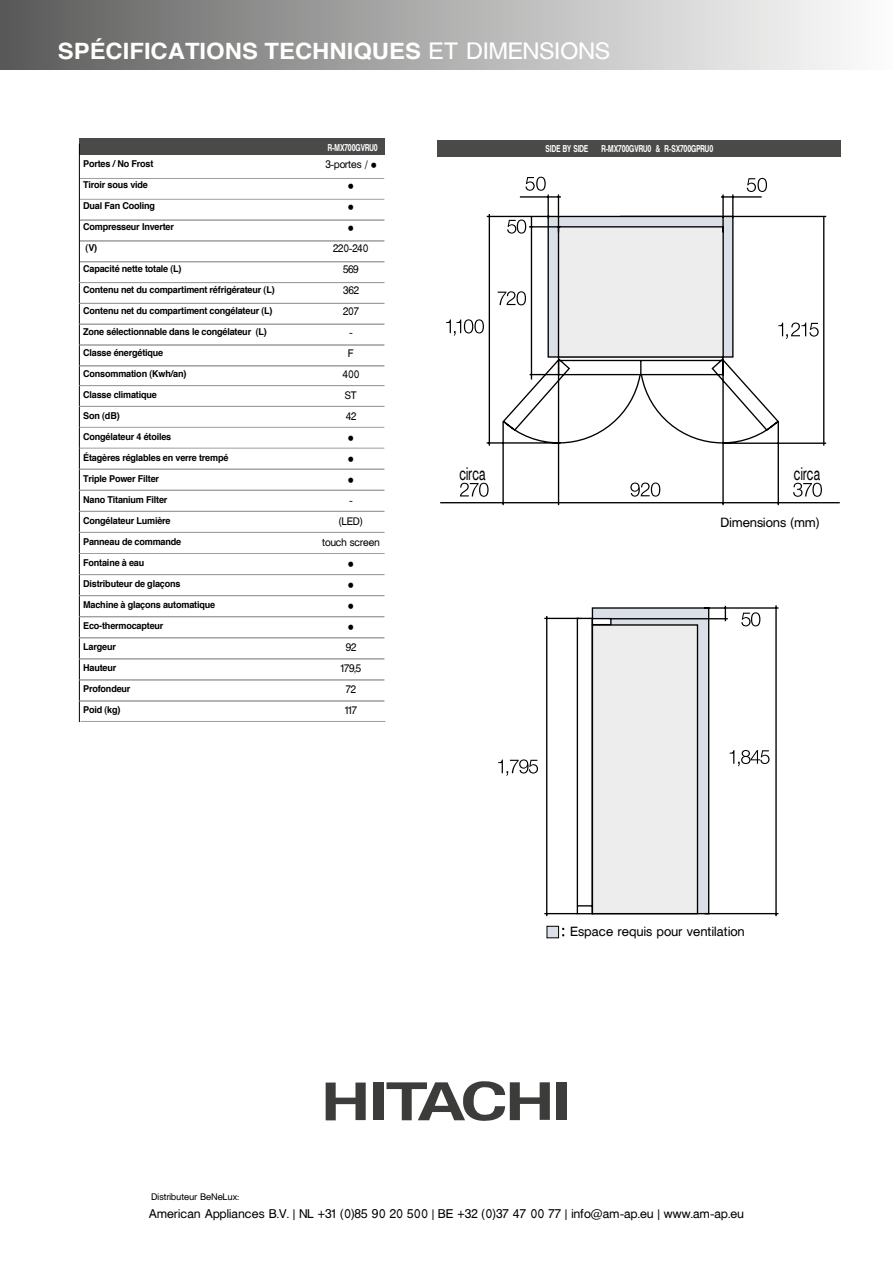
<style>
.page{position:relative;width:893px;height:1263px;background:#fff}
.page>*{position:absolute;margin:0;border:0;box-sizing:border-box;transform-origin:0 0}
.t1{font:700 22.5px "Helvetica";color:#fff;scale:1.06 1}
.t2{font:17.4px "Mg Helvetica UC Pol";color:#000;scale:.68 1}
.t3{font:12.6px "Mg Helvetica UC Pol";color:#000}
.t4{font:12px "Mg Helvetica UC Pol";color:#000}
.t5{font:10.35px/21px "Mg Helvetica UC Pol";letter-spacing:-.02em;color:#000;text-align:center;scale:.96 1}
.t6{font:700 9.45px "Helvetica";letter-spacing:-.02em;color:#000;scale:.96 1}
.t7{font:700 9.45px "Mg Helvetica UC Pol";letter-spacing:-.02em;color:#fff;scale:.7 1}
.t8{font:9px "Mg Helvetica UC Pol";color:#000}
.s1{font-family:"Mg Helvetica UC Pol";font-weight:400}
</style>
<div class="page">
<div style="left:79px;top:139px;width:305px;height:16px;background:#4a4a49"></div>
<svg style="left:498px;top:759px;width:40px;height:17px"></svg>
<svg style="left:544px;top:607px;width:64px;height:310px"></svg>
<div style="left:592px;top:625px;width:105px;height:289px;background:#ededed"></div>
<div style="left:592px;top:624px;width:106px;height:290px;border:1px solid #000"></div>
<div style="left:592px;top:619px;width:19px;height:6px;background:#fff"></div>
<div style="left:592px;top:618px;width:20px;height:7px;border:1px solid #000"></div>
<svg style="left:608px;top:605px;width:171px;height:312px"></svg>
<svg style="left:525px;top:177px;width:21px;height:14px"></svg>
<svg style="left:747px;top:178px;width:20px;height:14px"></svg>
<svg style="left:440px;top:194px;width:400px;height:312px"></svg>
<div style="left:0;top:0;width:893px;height:70px;background:linear-gradient(to right,#5d5d5c,#fff)"></div>
<div style="left:437px;top:140px;width:403px;height:16px;background:#4a4a49"></div>
<svg style="left:326px;top:1082px;width:40px;height:38px"></svg>
<div style="left:373px;top:1082px;width:10px;height:38px;background:#3c3c3b"></div>
<div style="left:557px;top:1082px;width:10px;height:38px;background:#3c3c3b"></div>
<svg style="left:386px;top:1081px;width:164px;height:40px"></svg>
<div style="left:547px;top:926px;width:12px;height:12px;background:#dbe0e8"></div>
<div style="left:547px;top:926px;width:12px;height:12px;border:1px solid #000"></div>
<hr style="left:81px;top:721px;width:304px;height:1px;background:#9d9d9c">
<hr style="left:79px;top:178px;width:305px;height:1px;background:#9d9d9c">
<hr style="left:79px;top:199px;width:305px;height:1px;background:#9d9d9c">
<hr style="left:79px;top:220px;width:305px;height:1px;background:#9d9d9c">
<hr style="left:79px;top:241px;width:305px;height:1px;background:#9d9d9c">
<hr style="left:79px;top:261px;width:305px;height:1px;background:#9d9d9c">
<hr style="left:79px;top:144px;width:1px;height:578px;background:#000">
<hr style="left:79px;top:282px;width:305px;height:1px;background:#9d9d9c">
<hr style="left:79px;top:303px;width:305px;height:1px;background:#9d9d9c">
<hr style="left:79px;top:324px;width:305px;height:1px;background:#9d9d9c">
<hr style="left:79px;top:345px;width:305px;height:1px;background:#9d9d9c">
<hr style="left:79px;top:366px;width:305px;height:1px;background:#9d9d9c">
<hr style="left:79px;top:385px;width:305px;height:1px;background:#9d9d9c">
<hr style="left:79px;top:406px;width:305px;height:1px;background:#9d9d9c">
<hr style="left:79px;top:427px;width:305px;height:1px;background:#9d9d9c">
<hr style="left:79px;top:448px;width:305px;height:1px;background:#9d9d9c">
<hr style="left:79px;top:469px;width:305px;height:1px;background:#9d9d9c">
<hr style="left:79px;top:490px;width:305px;height:1px;background:#9d9d9c">
<hr style="left:79px;top:511px;width:305px;height:1px;background:#9d9d9c">
<hr style="left:79px;top:532px;width:305px;height:1px;background:#9d9d9c">
<hr style="left:79px;top:553px;width:305px;height:1px;background:#9d9d9c">
<hr style="left:79px;top:574px;width:305px;height:1px;background:#9d9d9c">
<hr style="left:79px;top:595px;width:305px;height:1px;background:#9d9d9c">
<hr style="left:79px;top:616px;width:305px;height:1px;background:#9d9d9c">
<hr style="left:79px;top:637px;width:305px;height:1px;background:#9d9d9c">
<hr style="left:79px;top:659px;width:305px;height:1px;background:#9d9d9c">
<hr style="left:79px;top:680px;width:305px;height:1px;background:#9d9d9c">
<hr style="left:79px;top:701px;width:305px;height:1px;background:#9d9d9c">
<h1 class="t1" style="left:58px;top:37px;width:523px">SPÉCIFICATIONS TECHNIQUES <span class="s1">ET DIMENSIONS</span></h1>
<p class="t6" style="left:83px;top:158px;width:75px">Portes / No Frost</p>
<p class="t6" style="left:83px;top:179px;width:69px">Tiroir sous vide</p>
<p class="t6" style="left:83px;top:200px;width:76px">Dual Fan Cooling</p>
<p class="t6" style="left:83px;top:221px;width:96px">Compresseur Inverter</p>
<p class="t6" style="left:86px;top:242px;width:14px">(V)</p>
<p class="t6" style="left:83px;top:263px;width:104px">Capacité nette totale (L)</p>
<p class="t6" style="left:83px;top:284px;width:201px">Contenu net du compartiment réfrigérateur (L)</p>
<p class="t6" style="left:83px;top:305px;width:199px">Contenu net du compartiment congélateur (L)</p>
<p class="t6" style="left:83px;top:326px;width:193px">Zone sélectionnable dans le congélateur (L)</p>
<p class="t6" style="left:83px;top:347px;width:85px">Classe énergétique</p>
<p class="t6" style="left:83px;top:368px;width:109px">Consommation (Kwh/an)</p>
<p class="t6" style="left:83px;top:389px;width:78px">Classe climatique</p>
<p class="t6" style="left:83px;top:410px;width:40px">Son (dB)</p>
<p class="t6" style="left:83px;top:431px;width:93px">Congélateur 4 étoiles</p>
<p class="t6" style="left:83px;top:452px;width:153px">Étagères réglables en verre trempé</p>
<p class="t6" style="left:83px;top:473px;width:81px">Triple Power Filter</p>
<p class="t6" style="left:83px;top:494px;width:89px">Nano Titanium Filter</p>
<p class="t6" style="left:83px;top:515px;width:93px">Congélateur Lumière</p>
<p class="t6" style="left:83px;top:536px;width:104px">Panneau de commande</p>
<p class="t6" style="left:83px;top:557px;width:65px">Fontaine à eau</p>
<p class="t6" style="left:83px;top:578px;width:103px">Distributeur de glaçons</p>
<p class="t6" style="left:83px;top:599px;width:139px">Machine à glaçons automatique</p>
<p class="t6" style="left:83px;top:620px;width:85px">Eco-thermocapteur</p>
<p class="t6" style="left:83px;top:641px;width:36px">Largeur</p>
<p class="t6" style="left:83px;top:662px;width:36px">Hauteur</p>
<p class="t6" style="left:83px;top:683px;width:51px">Profondeur</p>
<p class="t6" style="left:83px;top:704px;width:40px">Poid (kg)</p>
<p class="t7" style="left:328px;top:142px;width:73px">R-MX700GVRU0</p>
<p class="t5" style="left:322px;top:153px;width:62px">3-portes / • •<br>•<br>•<br>220-240<br>569<br>362<br>207<br>-<br>F<br>400<br>ST<br>42<br>•<br>•<br>•<br>-<br>(LED)<br>touch screen •<br>•<br>•<br>•<br>92<br>179,5<br>72<br>117</p>
<p class="t7" style="left:546px;top:142px;width:63px">SIDE BY SIDE</p>
<p class="t7" style="left:601px;top:142px;width:161px">R-MX700GVRU0 &amp; R-SX700GPRU0</p>
<h2 class="t2" style="left:459px;top:463px;width:40px">circa</h2>
<h2 class="t2" style="left:794px;top:463px;width:40px">circa</h2>
<h3 class="t3" style="left:721px;top:515px;width:100px">Dimensions (mm)</h3>
<h3 class="t3" style="left:570px;top:924px;width:176px">Espace requis pour ventilation</h3>
<p class="t8" style="left:151px;top:1191px;width:89px">Distributeur BeNeLux:</p>
<p class="t4" style="left:149px;top:1206px;width:597px">American Appliances B.V. | NL +31 (0)85 90 20 500 | BE +32 (0)37 47 00 77 | info@am-ap.eu | www.am-ap.eu</p>
</div>
